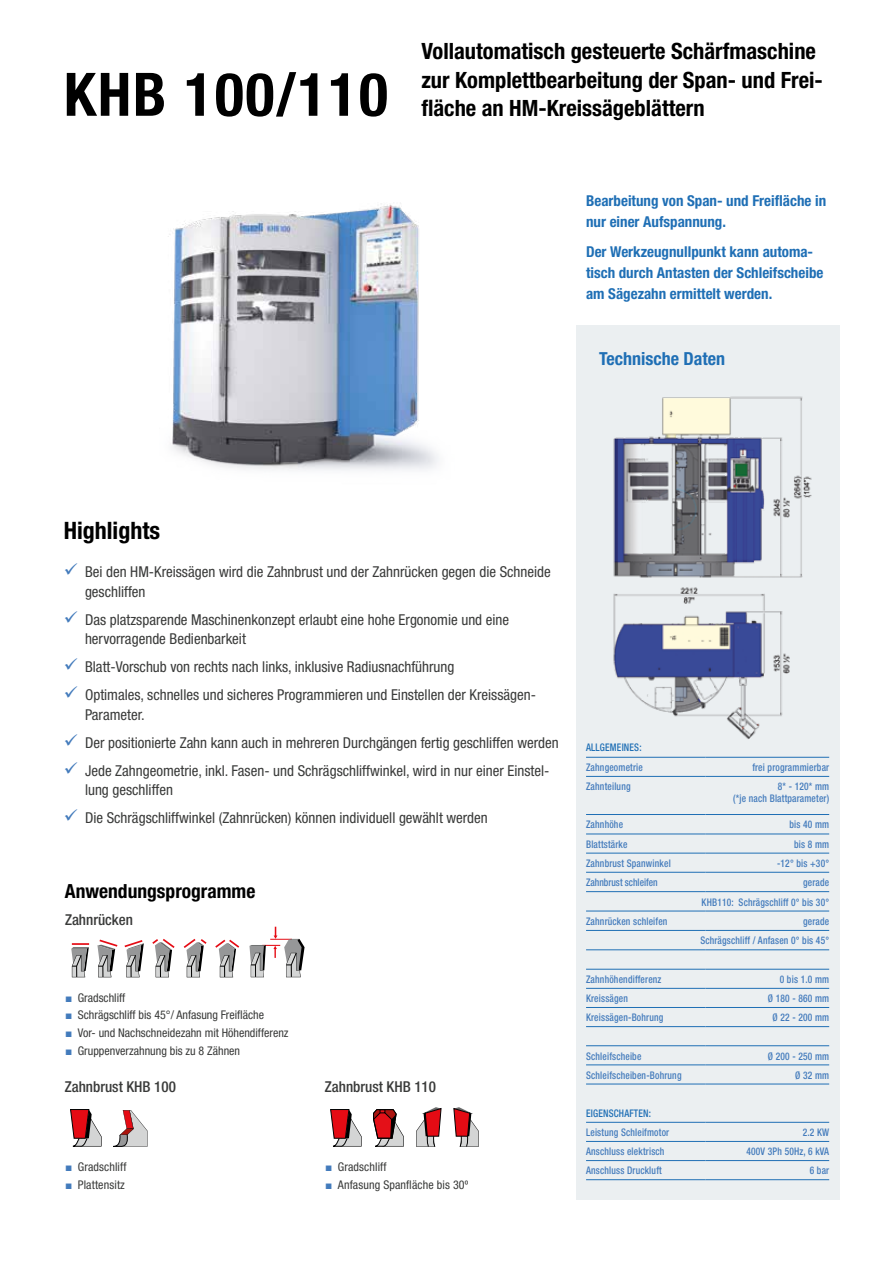
<style>
.page{position:relative;width:893px;height:1263px;background:#fff}
.page>*{position:absolute;margin:0;border:0;box-sizing:border-box;transform-origin:0 0}
.t1{font:700 condensed 60px "Helvetica Neue LT Pro";letter-spacing:.03em;color:#000}
.t2{font:700 condensed 24px "Helvetica Neue LT Pro";color:#000}
.t3{font:700 condensed 22.5px/28.5px "Helvetica Neue LT Pro";color:#000}
.t4{font:700 condensed 19.5px "Helvetica Neue LT Pro";color:#000}
.t5{font:700 condensed 18px "Helvetica Neue LT Pro";color:#1f6fb5}
.t6{font:condensed 15px/28px "Helvetica Neue LT Pro";color:#393a39}
.t7{font:700 condensed 15px/21px "Helvetica Neue LT Pro";color:#1f6fb5}
.t8{font:500 condensed 15px "Helvetica Neue LT Pro";color:#393a39}
.t9{font:condensed 12px "Helvetica Neue LT Pro";color:#393a39}
.t10{font:500 condensed 10.5px/19.4px "Helvetica Neue LT Pro";letter-spacing:.02em;color:#437bbc;text-align:right;scale:.9 1}
.t11{font:500 condensed 10.5px "Helvetica Neue LT Pro";letter-spacing:.02em;color:#1f6fb5;scale:.9 1}
.t12{font:500 condensed 10.5px "Helvetica Neue LT Pro";color:#437bbc;scale:.9 1}
.s1{font-family:"Times New Roman";font-stretch:normal;color:#437bbc}
</style>
<div class="page">
<div style="left:576px;top:325px;width:263px;height:874px;background:#ebeff1"></div>
<hr style="left:586px;top:757px;width:119px;height:1px;background:#1f6fb5">
<hr style="left:705px;top:757px;width:124px;height:1px;background:#1f6fb5">
<hr style="left:586px;top:776px;width:119px;height:1px;background:#1f6fb5">
<hr style="left:705px;top:776px;width:124px;height:1px;background:#1f6fb5">
<hr style="left:586px;top:814px;width:119px;height:1px;background:#1f6fb5">
<hr style="left:705px;top:814px;width:124px;height:1px;background:#1f6fb5">
<hr style="left:586px;top:834px;width:119px;height:1px;background:#1f6fb5">
<hr style="left:705px;top:834px;width:124px;height:1px;background:#1f6fb5">
<hr style="left:586px;top:853px;width:119px;height:1px;background:#1f6fb5">
<hr style="left:705px;top:853px;width:124px;height:1px;background:#1f6fb5">
<hr style="left:586px;top:872px;width:119px;height:1px;background:#1f6fb5">
<hr style="left:705px;top:872px;width:124px;height:1px;background:#1f6fb5">
<hr style="left:586px;top:891px;width:119px;height:1px;background:#1f6fb5">
<hr style="left:705px;top:891px;width:124px;height:1px;background:#1f6fb5">
<hr style="left:586px;top:911px;width:119px;height:1px;background:#1f6fb5">
<hr style="left:705px;top:911px;width:124px;height:1px;background:#1f6fb5">
<hr style="left:586px;top:930px;width:119px;height:1px;background:#1f6fb5">
<hr style="left:705px;top:930px;width:124px;height:1px;background:#1f6fb5">
<hr style="left:586px;top:949px;width:119px;height:1px;background:#1f6fb5">
<hr style="left:705px;top:949px;width:124px;height:1px;background:#1f6fb5">
<hr style="left:586px;top:969px;width:119px;height:1px;background:#1f6fb5">
<hr style="left:705px;top:969px;width:124px;height:1px;background:#1f6fb5">
<hr style="left:586px;top:988px;width:119px;height:1px;background:#1f6fb5">
<hr style="left:705px;top:988px;width:124px;height:1px;background:#1f6fb5">
<hr style="left:586px;top:1007px;width:119px;height:1px;background:#1f6fb5">
<hr style="left:705px;top:1007px;width:124px;height:1px;background:#1f6fb5">
<hr style="left:586px;top:1026px;width:119px;height:1px;background:#1f6fb5">
<hr style="left:705px;top:1026px;width:124px;height:1px;background:#1f6fb5">
<hr style="left:586px;top:1045px;width:119px;height:1px;background:#1f6fb5">
<hr style="left:705px;top:1045px;width:124px;height:1px;background:#1f6fb5">
<hr style="left:586px;top:1065px;width:119px;height:1px;background:#1f6fb5">
<hr style="left:705px;top:1065px;width:124px;height:1px;background:#1f6fb5">
<hr style="left:586px;top:1084px;width:119px;height:1px;background:#1f6fb5">
<hr style="left:705px;top:1084px;width:124px;height:1px;background:#1f6fb5">
<hr style="left:586px;top:1122px;width:119px;height:1px;background:#1f6fb5">
<hr style="left:705px;top:1122px;width:124px;height:1px;background:#1f6fb5">
<hr style="left:586px;top:1141px;width:119px;height:1px;background:#1f6fb5">
<hr style="left:705px;top:1141px;width:124px;height:1px;background:#1f6fb5">
<hr style="left:586px;top:1160px;width:119px;height:1px;background:#1f6fb5">
<hr style="left:705px;top:1160px;width:124px;height:1px;background:#1f6fb5">
<hr style="left:586px;top:1179px;width:119px;height:1px;background:#1f6fb5">
<hr style="left:705px;top:1179px;width:124px;height:1px;background:#1f6fb5">
<img style="left:613px;top:396px;width:199px;height:343px">
<svg style="left:71px;top:943px;width:18px;height:34px"></svg>
<svg style="left:97px;top:939px;width:47px;height:38px"></svg>
<svg style="left:152px;top:938px;width:23px;height:39px"></svg>
<svg style="left:183px;top:938px;width:57px;height:39px"></svg>
<svg style="left:249px;top:927px;width:56px;height:50px"></svg>
<svg style="left:70px;top:1109px;width:32px;height:37px"></svg>
<img style="left:168px;top:203px;width:271px;height:268px">
<svg style="left:330px;top:1109px;width:32px;height:37px"></svg>
<svg style="left:373px;top:1109px;width:31px;height:37px"></svg>
<svg style="left:416px;top:1107px;width:25px;height:40px"></svg>
<svg style="left:453px;top:1107px;width:26px;height:40px"></svg>
<svg style="left:113px;top:1110px;width:34px;height:37px"></svg>
<h1 class="t1" style="left:64px;top:58px;width:326px">KHB 100/110</h1>
<h3 class="t3" style="left:421px;top:36px;width:403px">Vollautomatisch gesteuerte Schärfmaschine zur Komplettbearbeitung der Span- und Frei&shy;fläche an HM-Kreissägeblättern</h3>
<p class="t7" style="left:586px;top:190px;width:242px">Bearbeitung von Span- und Freifläche in nur einer Aufspannung.</p>
<p class="t7" style="left:586px;top:241px;width:239px">Der Werkzeugnullpunkt kann automa&shy;tisch durch Antasten der Schleifscheibe am Sägezahn ermittelt werden.</p>
<p class="t5" style="left:599px;top:348px;width:127px">Technische Daten</p>
<h2 class="t2" style="left:64px;top:515px;width:98px">Highlights</h2>
<p class="t6" style="left:85px;top:562px;width:467px;line-height:19.5px">Bei den HM-Kreissägen wird die Zahnbrust und der Zahnrücken gegen die Schneide geschliffen</p>
<p class="t6" style="left:85px;top:610px;width:426px;line-height:19.5px">Das platzsparende Maschinenkonzept erlaubt eine hohe Ergonomie und eine hervorragende Bedienbarkeit</p>
<p class="t6" style="left:85px;top:653px;width:453px">Blatt-Vorschub von rechts nach links, inklusive Radiusnachführung<br>Optimales, schnelles und sicheres Programmieren und Einstellen der Kreissägen-</p>
<p class="t6" style="left:85px;top:700px;width:475px">Parameter.<br>Der positionierte Zahn kann auch in mehreren Durchgängen fertig geschliffen werden<br>Jede Zahngeometrie, inkl. Fasen- und Schrägschliffwinkel, wird in nur einer Einstel-</p>
<p class="t6" style="left:85px;top:776px;width:404px">lung geschliffen<br>Die Schrägschliffwinkel (Zahnrücken) können individuell gewählt werden</p>
<h3 class="t4" style="left:65px;top:879px;width:192px">Anwendungsprogramme</h3>
<p class="t8" style="left:65px;top:910px;width:69px">Zahnrücken</p>
<p class="t9" style="left:65px;top:990px;width:62px"><span class="s1">■</span> Gradschliff</p>
<p class="t9" style="left:65px;top:1008px;width:201px"><span class="s1">■</span> Schrägschliff bis 45°/ Anfasung Freifläche</p>
<p class="t9" style="left:65px;top:1026px;width:225px"><span class="s1">■</span> Vor- und Nachschneidezahn mit Höhendifferenz</p>
<p class="t9" style="left:65px;top:1044px;width:177px"><span class="s1">■</span> Gruppenverzahnung bis zu 8 Zähnen</p>
<p class="t8" style="left:65px;top:1077px;width:113px">Zahnbrust KHB 100</p>
<p class="t9" style="left:65px;top:1160px;width:63px"><span class="s1">■</span> Gradschliff</p>
<p class="t9" style="left:65px;top:1178px;width:61px"><span class="s1">■</span> Plattensitz</p>
<p class="t8" style="left:325px;top:1077px;width:113px">Zahnbrust KHB 110</p>
<p class="t9" style="left:325px;top:1160px;width:63px"><span class="s1">■</span> Gradschliff</p>
<p class="t9" style="left:325px;top:1178px;width:145px"><span class="s1">■</span> Anfasung Spanfläche bis 30º</p>
<p class="t11" style="left:586px;top:741px;width:63px">ALLGEMEINES:</p>
<p class="t10" style="left:586px;top:758px;width:65px">Zahngeometrie</p>
<p class="t10" style="left:752px;top:758px;width:87px">frei programmierbar</p>
<p class="t10" style="left:586px;top:777px;width:51px">Zahnteilung</p>
<p class="t10" style="left:733px;top:780px;width:108px;line-height:12px">8* - 120* mm<br>(*je nach Blattparameter)</p>
<p class="t10" style="left:586px;top:815px;width:43px">Zahnhöhe</p>
<p class="t10" style="left:789px;top:815px;width:46px">bis 40 mm</p>
<p class="t10" style="left:586px;top:834px;width:47px">Blattstärke</p>
<p class="t10" style="left:794px;top:834px;width:40px">bis 8 mm</p>
<p class="t10" style="left:586px;top:853px;width:96px">Zahnbrust Spanwinkel</p>
<p class="t10" style="left:777px;top:853px;width:59px">-12° bis +30°</p>
<p class="t12" style="left:586px;top:876px;width:81px">Zahnbrust schleifen</p>
<p class="t10" style="left:702px;top:872px;width:143px">gerade<br>KHB110: Schrägschliff 0° bis 30°</p>
<p class="t10" style="left:586px;top:911px;width:92px">Zahnrücken schleifen</p>
<p class="t10" style="left:700px;top:911px;width:145px">gerade<br>Schrägschliff / Anfasen 0° bis 45°</p>
<p class="t10" style="left:586px;top:969px;width:85px">Zahnhöhendifferenz</p>
<p class="t10" style="left:780px;top:969px;width:56px">0 bis 1.0 mm</p>
<p class="t10" style="left:586px;top:989px;width:48px">Kreissägen</p>
<p class="t10" style="left:768px;top:989px;width:70px">Ø 180 - 860 mm</p>
<p class="t10" style="left:586px;top:1008px;width:87px">Kreissägen-Bohrung</p>
<p class="t10" style="left:773px;top:1008px;width:64px">Ø 22 - 200 mm</p>
<p class="t10" style="left:586px;top:1046px;width:63px">Schleifscheibe</p>
<p class="t10" style="left:768px;top:1046px;width:70px">Ø 200 - 250 mm</p>
<p class="t10" style="left:586px;top:1065px;width:108px">Schleifscheiben-Bohrung</p>
<p class="t10" style="left:795px;top:1065px;width:39px">Ø 32 mm</p>
<p class="t11" style="left:586px;top:1107px;width:74px">EIGENSCHAFTEN:</p>
<p class="t10" style="left:586px;top:1123px;width:94px">Leistung Schleifmotor</p>
<p class="t10" style="left:803px;top:1123px;width:31px">2.2 KW</p>
<p class="t10" style="left:586px;top:1142px;width:89px">Anschluss elektrisch</p>
<p class="t10" style="left:746px;top:1142px;width:93px">400V 3Ph 50Hz, 6 kVA</p>
<p class="t10" style="left:586px;top:1161px;width:86px">Anschluss Druckluft</p>
<p class="t10" style="left:810px;top:1161px;width:23px">6 bar</p>
</div>
